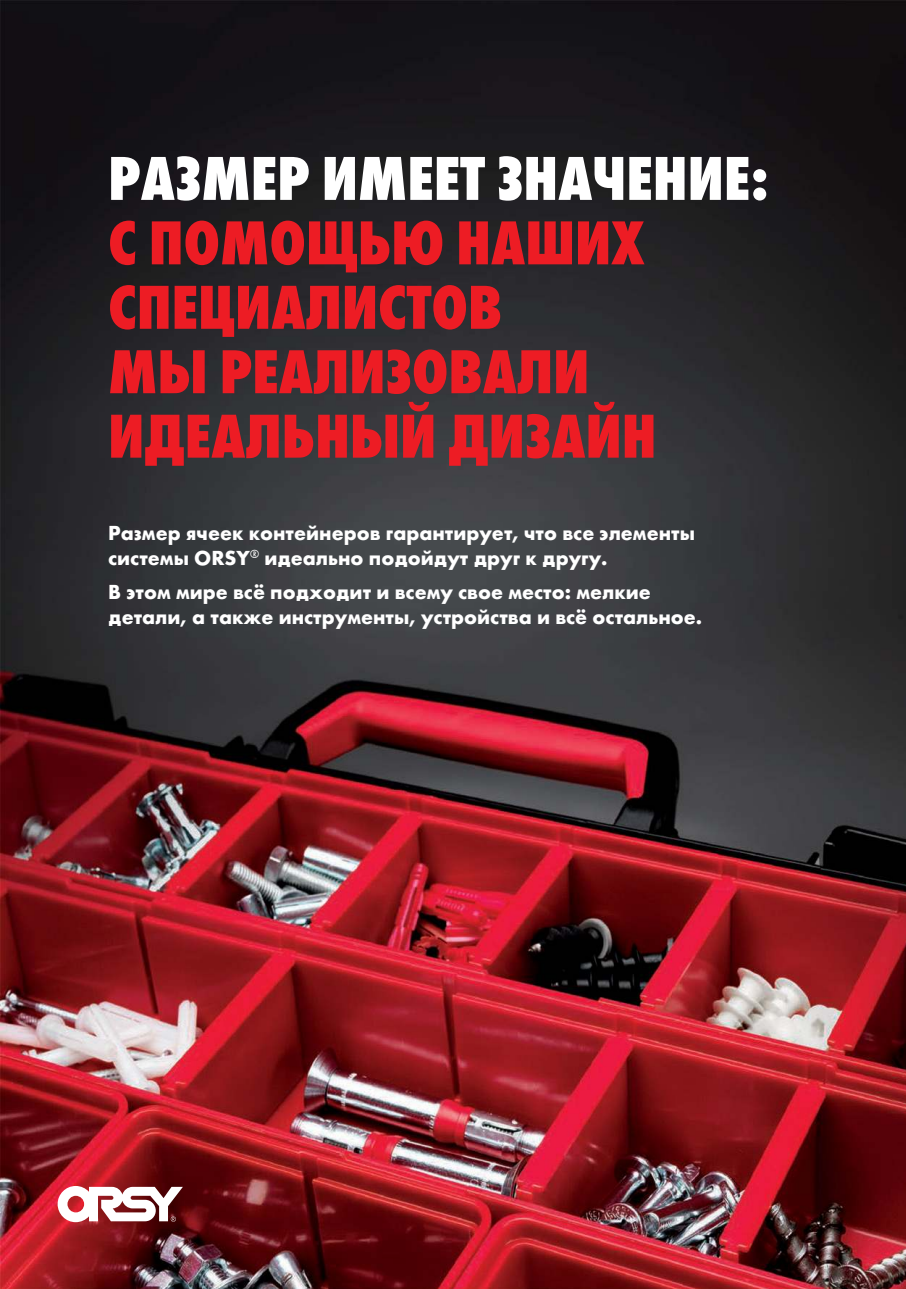
<style>
.page{position:relative;width:906px;height:1289px;background:#fff}
.page>*{position:absolute;margin:0;border:0;box-sizing:border-box;transform-origin:0 0}
.t1{font:800 condensed 64.35px/64.3px "Wuerth";color:#ed1c24}
.t2{font:800 condensed 64.35px "Wuerth";color:#fff}
.t3{font:700 21px/25.2px "Wuerth";color:#fff}
</style>
<div class="page">
<img style="left:0;top:0;width:906px;height:1288px">
<svg style="left:58px;top:1185px;width:125px;height:37px"></svg>
<h1 class="t2" style="left:108px;top:133px;width:662px">РАЗМЕР ИМЕЕТ ЗНАЧЕНИЕ:</h1>
<h1 class="t1" style="left:108px;top:207px;width:550px">С ПОМОЩЬЮ НАШИХ<br>СПЕЦИАЛИСТОВ<br>МЫ РЕАЛИЗОВАЛИ<br>ИДЕАЛЬНЫЙ ДИЗАЙН</h1>
<p class="t3" style="left:108px;top:519px;width:588px">Размер ячеек контейнеров гарантирует, что все элементы системы ORSY<sup>®</sup> идеально подойдут друг к другу.</p>
<p class="t3" style="left:108px;top:578px;width:595px">В этом мире всё подходит и всему свое место: мелкие детали, а также инструменты, устройства и всё остальное.</p>
</div>
